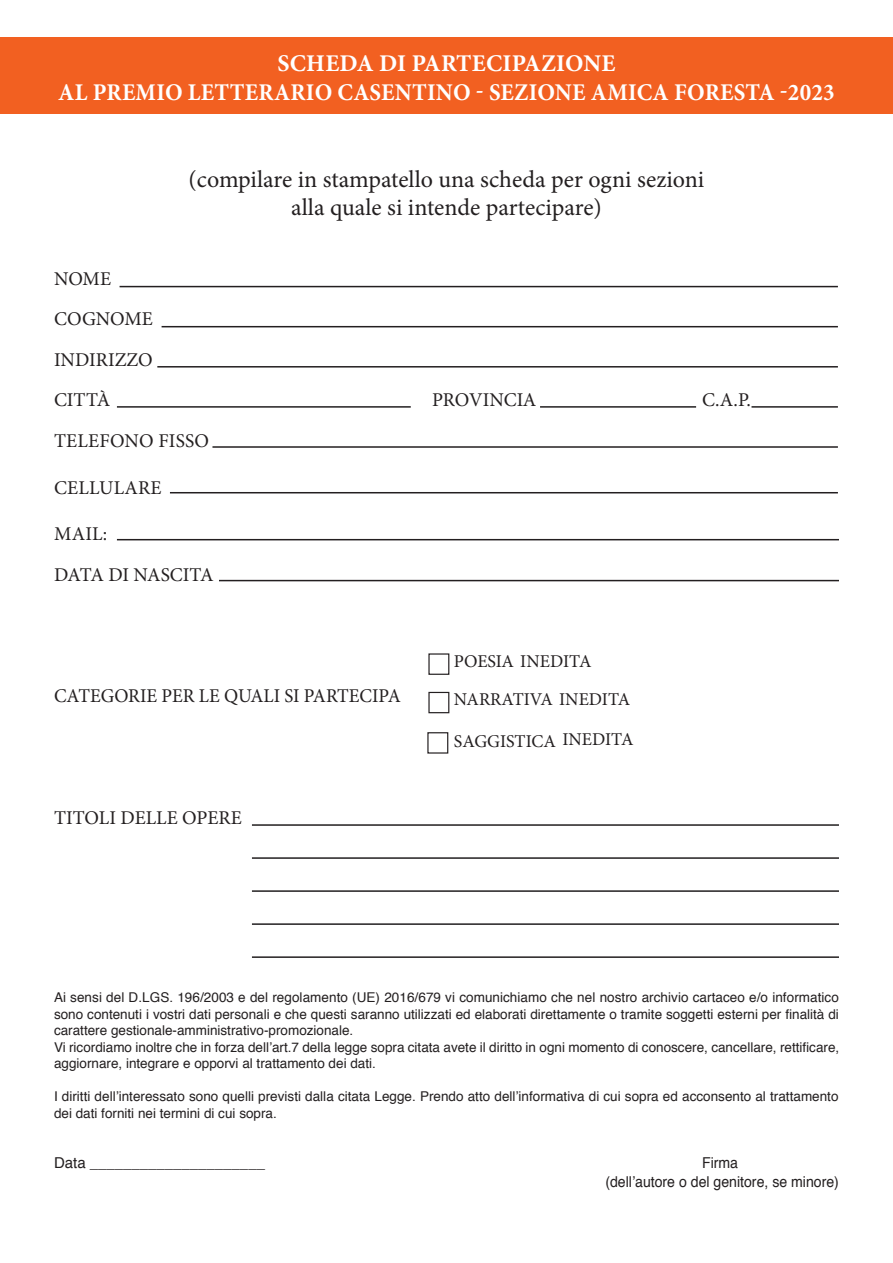
<style>
.page{position:relative;width:893px;height:1263px;background:#fff}
.page>*{position:absolute;margin:0;border:0;box-sizing:border-box;transform-origin:0 0}
.t1{font:24px/28.8px "Minion Pro";color:#231f20;text-align:center}
.t2{font:700 24px "Minion Pro";letter-spacing:.01em;color:#fff;scale:.96 1}
.t3{font:700 24px "Minion Pro";letter-spacing:.01em;color:#fff}
.t4{font:19.5px/40.5px "Minion Pro";color:#231f20}
.t5{font:18px/38.4px "Minion Pro";color:#231f20}
.t6{font:15px/19.5px "Helvetica";color:#231f20;text-align:center;scale:.94 1}
.t7{font:15px "Helvetica";color:#231f20}
.t8{font:13.5px/16.5px "Helvetica";color:#231f20}
</style>
<div class="page">
<div style="left:0;top:37px;width:893px;height:77px;background:#f26021"></div>
<hr style="left:120px;top:286px;width:718px;height:1px;background:#231f20">
<hr style="left:162px;top:326px;width:676px;height:1px;background:#231f20">
<hr style="left:157px;top:366px;width:681px;height:2px;background:#231f20">
<hr style="left:212px;top:446px;width:626px;height:2px;background:#231f20">
<hr style="left:170px;top:492px;width:668px;height:1px;background:#231f20">
<hr style="left:117px;top:539px;width:722px;height:1px;background:#231f20">
<hr style="left:219px;top:580px;width:620px;height:1px;background:#231f20">
<hr style="left:252px;top:824px;width:587px;height:2px;background:#231f20">
<hr style="left:252px;top:857px;width:587px;height:2px;background:#231f20">
<hr style="left:252px;top:890px;width:587px;height:2px;background:#231f20">
<hr style="left:252px;top:923px;width:587px;height:2px;background:#231f20">
<hr style="left:252px;top:956px;width:587px;height:2px;background:#231f20">
<hr style="left:117px;top:406px;width:294px;height:2px;background:#231f20">
<hr style="left:540px;top:406px;width:156px;height:2px;background:#231f20">
<hr style="left:751px;top:406px;width:87px;height:2px;background:#231f20">
<div style="left:428px;top:653px;width:21px;height:22px;border:1px solid #231f20"></div>
<div style="left:428px;top:692px;width:21px;height:21px;border:1px solid #231f20"></div>
<div style="left:427px;top:732px;width:21px;height:22px;border:1px solid #231f20"></div>
<h1 class="t3" style="left:277px;top:47px;width:339px">SCHEDA DI PARTECIPAZIONE</h1>
<h1 class="t2" style="left:58px;top:76px;width:165px">AL PREMIO LETTERARIO</h1>
<h1 class="t2" style="left:338px;top:76px;width:519px">CASENTINO - SEZIONE AMICA FORESTA -2023</h1>
<h2 class="t4" style="left:54px;top:258px;width:101px">NOME<br>COGNOME<br>INDIRIZZO<br>CITTà</h2>
<h1 class="t1" style="left:189px;top:165px;width:517px">(compilare in stampatello una scheda per ogni sezioni alla quale si intende partecipare)</h1>
<h2 class="t4" style="left:432px;top:380px;width:106px">PROVINCIA</h2>
<h2 class="t4" style="left:702px;top:380px;width:51px">C.A.P.</h2>
<h2 class="t4" style="left:54px;top:420px;width:71px">Telefono</h2>
<h2 class="t4" style="left:158px;top:420px;width:45px">fisso</h2>
<h2 class="t4" style="left:54px;top:467px;width:84px">Cellulare</h2>
<h2 class="t4" style="left:54px;top:514px;width:161px">MAIL:<br>DATA DI NASCITA</h2>
<h2 class="t4" style="left:54px;top:676px;width:348px">CATEGORIE PER LE QUALI SI PARTECIPA</h2>
<h2 class="t4" style="left:54px;top:797px;width:189px">TITOLI DELLE OPERE</h2>
<h3 class="t5" style="left:454px;top:642px;width:178px">POESIA INEDITA<br>NARRATIVA INEDITA</h3>
<h3 class="t5" style="left:562px;top:720px;width:73px">INEDITA</h3>
<h3 class="t5" style="left:454px;top:722px;width:104px">SAGGISTICA</h3>
<p class="t8" style="left:54px;top:990px;width:787px">Ai sensi del D.lgs. 196/2003 e del regolamento (UE) 2016/679 vi comunichiamo che nel nostro archivio cartaceo e/o informatico sono contenuti i vostri dati personali e che questi saranno utilizzati ed elaborati direttamente o tramite soggetti esterni per finalità di carattere gestionale-amministrativo-promozionale.<br>Vi ricordiamo inoltre che in forza dell’art.7 della legge sopra citata avete il diritto in ogni momento di conoscere, cancellare, rettificare, aggiornare, integrare e opporvi al trattamento dei dati.</p>
<p class="t8" style="left:54px;top:1089px;width:786px">I diritti dell’interessato sono quelli previsti dalla citata Legge. Prendo atto dell’informativa di cui sopra ed acconsento al trattamento dei dati forniti nei termini di cui sopra.</p>
<p class="t7" style="left:54px;top:1151px;width:212px">Data _____________________</p>
<p class="t6" style="left:605px;top:1153px;width:250px">Firma<br>(dell’autore o del genitore, se minore)</p>
</div>
